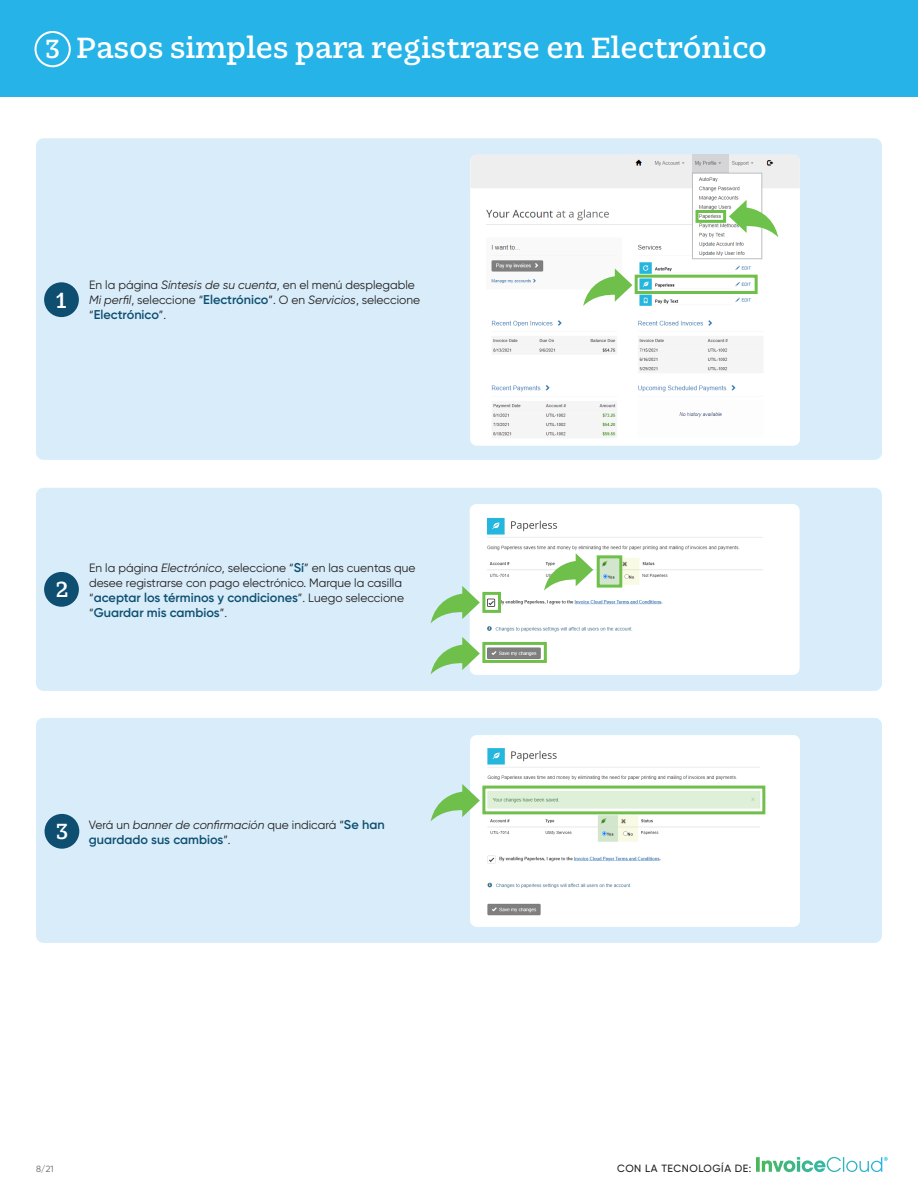
<style>
.page{position:relative;width:918px;height:1188px;background:#fff}
.page>*{position:absolute;margin:0;border:0;box-sizing:border-box;transform-origin:0 0}
.headline{font:500 30px "Nomada Slab";color:#fff}
.number{font:500 22.5px "Nomada Slab";color:#fff}
.Body{font:600 12.75px/15px "Gilroy";color:#0e4e71}
.Body-2{font:12px/15px "Gilroy";color:#231f20}
.Body-3{font:italic 12px "Gilroy";color:#231f20}
.Body-4{font:500 10.5px "Gilroy";letter-spacing:.05em;color:#231f20}
.date{font:9px "Gilroy";color:#656666}
.s1{font-size:27px}
.s2{font-style:italic}
.s3{font-weight:600;font-size:12.75px;color:#0e4e71}
.s4{font-weight:400;font-size:12px;color:#231f20}
.s5{font-style:normal}
.s6{font-weight:600;font-style:normal;font-size:12.75px;color:#0e4e71}
</style>
<div class="page">
<div style="left:36px;top:138px;width:846px;height:322px;background:#d8edf9;border-radius:8px"></div>
<div style="left:0;top:0;width:918px;height:96px;background:#26b3e8"></div>
<div style="left:44px;top:282px;width:35px;height:35px;background:#0e4e71;border-radius:50%"></div>
<svg style="left:756px;top:1157px;width:132px;height:15px"></svg>
<img style="left:471px;top:155px;width:329px;height:291px">
<svg style="left:583px;top:269px;width:49px;height:37px;background:#c4e4b6"></svg>
<div style="left:36px;top:488px;width:846px;height:203px;background:#d8edf9;border-radius:8px"></div>
<img style="left:470px;top:504px;width:329px;height:171px">
<div style="left:44px;top:572px;width:35px;height:35px;background:#0e4e71;border-radius:50%"></div>
<svg style="left:544px;top:553px;width:49px;height:38px;background:#c5e4b7"></svg>
<svg style="left:431px;top:586px;width:49px;height:37px"></svg>
<svg style="left:431px;top:637px;width:49px;height:37px"></svg>
<div style="left:482px;top:592px;width:19px;height:21px;border:3px solid #6fbf4b"></div>
<div style="left:597px;top:555px;width:25px;height:33px;border:3px solid #6fbf4b"></div>
<div style="left:482px;top:642px;width:65px;height:21px;border:3px solid #6fbf4b"></div>
<div style="left:635px;top:275px;width:123px;height:19px;border:3px solid #6fbf4b"></div>
<div style="left:36px;top:718px;width:846px;height:225px;background:#d8edf9;border-radius:8px"></div>
<img style="left:470px;top:735px;width:330px;height:192px">
<div style="left:45px;top:814px;width:34px;height:35px;background:#0e4e71;border-radius:50%"></div>
<svg style="left:431px;top:784px;width:49px;height:37px"></svg>
<div style="left:482px;top:786px;width:283px;height:28px;border:3px solid #6fbf4b"></div>
<div style="left:35px;top:31px;width:36px;height:36px;border:2px solid #fff;border-radius:50%"></div>
<img style="left:694px;top:175px;width:66px;height:82px">
<div style="left:692px;top:173px;width:70px;height:86px;border:1px solid #bcbdc0"></div>
<svg style="left:692px;top:155px;width:37px;height:18px"></svg>
<div style="left:696px;top:210px;width:30px;height:13px;border:3px solid #6fbf4b"></div>
<svg style="left:729px;top:200px;width:49px;height:37px;background:#c2e4b5"></svg>
<p class="headline" style="left:46px;top:30px;width:723px"><span class="s1">3</span> Pasos simples para registrarse en Electrónico</p>
<p class="number" style="left:56px;top:286px;width:12px">1</p>
<p class="Body-2" style="left:89px;top:278px;width:333px">En la página <span class="s2">Síntesis de su cuenta</span>, en el menú desplegable<br><span class="s2">Mi perfil</span>, seleccione “<span class="s3">Electrónico</span>”. O en <span class="s2">Servicios</span>, seleccione</p>
<p class="Body" style="left:89px;top:307px;width:79px"><span class="s4">“</span>Electrónico<span class="s4">”.</span></p>
<p class="number" style="left:56px;top:576px;width:14px">2</p>
<p class="Body-2" style="left:89px;top:560px;width:328px">En la página <span class="s2">Electrónico</span>, seleccione “<span class="s3">Sí</span>” en las cuentas que desee registrarse con pago electrónico. Marque la casilla</p>
<p class="Body" style="left:89px;top:590px;width:316px"><span class="s4">“</span>aceptar los términos y condiciones<span class="s4">”. Luego seleccione “</span>Guardar mis cambios<span class="s4">”.</span></p>
<p class="number" style="left:57px;top:818px;width:14px">3</p>
<p class="Body-3" style="left:89px;top:817px;width:297px"><span class="s5">Verá un</span> banner de confirmación <span class="s5">que indicará “</span><span class="s6">Se han</span></p>
<p class="Body" style="left:89px;top:832px;width:143px">guardado sus cambios<span class="s4">”.</span></p>
<p class="date" style="left:36px;top:1164px;width:19px">8/21</p>
<p class="Body-4" style="left:617px;top:1162px;width:136px">CON LA TECNOLOGÍA DE:</p>
</div>
